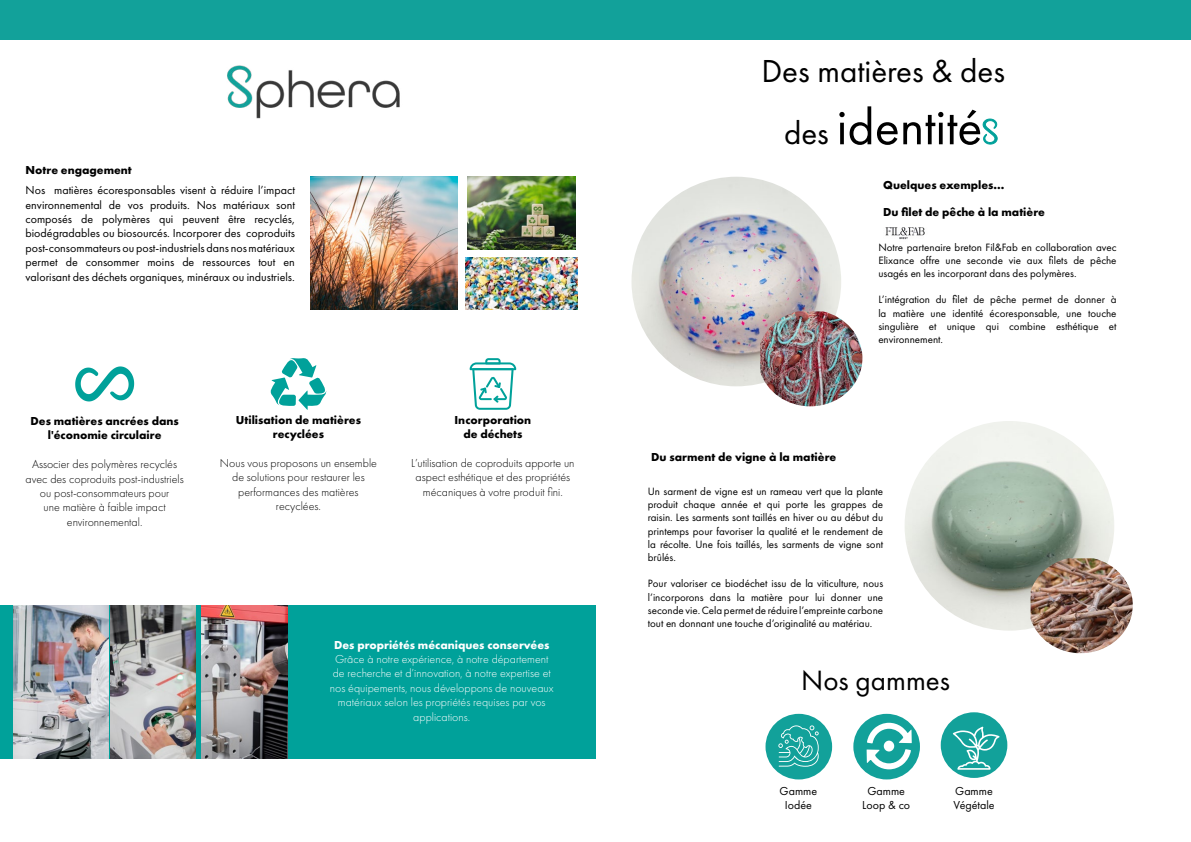
<style>
.page{position:relative;width:1191px;height:842px;background:#fff}
.page>*{position:absolute;margin:0;border:0;box-sizing:border-box;transform-origin:0 0}
.t1{font:52px "Futura PT";color:#000}
.t2{font:33px "Futura PT";color:#000}
.t3{font:29px "Futura PT";color:#000}
.t4{font:12px/14.4px "Futura PT";color:#000;text-align:center}
.t5{font:300 12px/14.4px "Futura PT";color:#000;text-align:center}
.t6{font:700 12px/14.4px "Futura PT";color:#000;text-align:center}
.t7{font:300 12px/14.4px "Futura PT";color:#fff;text-align:center}
.t8{font:700 12px "Futura PT";color:#fff}
.t9{font:11px/13.2px "Futura PT";color:#000;text-align:justify}
.s1{font-size:33px}
</style>
<div class="page">
<div style="left:0;top:606px;width:595px;height:153px;background:#00a19a"></div>
<div style="left:0;top:0;width:1191px;height:40px;background:#12a19a"></div>
<img style="left:227px;top:65px;width:173px;height:54px">
<img style="left:310px;top:177px;width:147px;height:132px">
<img style="left:467px;top:177px;width:108px;height:72px">
<img style="left:465px;top:257px;width:112px;height:52px">
<svg style="left:75px;top:366px;width:60px;height:36px"></svg>
<svg style="left:270px;top:358px;width:56px;height:52px"></svg>
<svg style="left:469px;top:358px;width:47px;height:52px"></svg>
<img style="left:13px;top:606px;width:95px;height:153px">
<img style="left:111px;top:606px;width:85px;height:153px">
<img style="left:202px;top:606px;width:85px;height:153px">
<svg style="left:982px;top:118px;width:16px;height:27px"></svg>
<img style="left:631px;top:177px;width:210px;height:209px;border-radius:105px">
<img style="left:760px;top:311px;width:102px;height:95px">
<img style="left:904px;top:421px;width:210px;height:210px;border-radius:105px">
<img style="left:1030px;top:558px;width:102px;height:95px">
<div style="left:765px;top:714px;width:67px;height:65px;background:#12a19a;border-radius:50%"></div>
<svg style="left:778px;top:725px;width:41px;height:42px"></svg>
<div style="left:940px;top:712px;width:67px;height:66px;background:#12a19a;border-radius:50%"></div>
<svg style="left:953px;top:727px;width:46px;height:43px"></svg>
<div style="left:853px;top:714px;width:67px;height:65px;background:#12a19a;border-radius:50%"></div>
<div style="left:883px;top:741px;width:11px;height:10px;background:#fff;border-radius:50%"></div>
<svg style="left:867px;top:723px;width:44px;height:20px"></svg>
<svg style="left:866px;top:749px;width:45px;height:20px"></svg>
<img style="left:885px;top:227px;width:40px;height:13px">
<p class="t6" style="left:26px;top:163px;width:108px">Notre engagement</p>
<p class="t4" style="left:26px;top:184px;width:271px;text-align:justify">Nos matières écoresponsables visent à réduire l’impact environnemental de vos produits. Nos matériaux sont composés de polymères qui peuvent être recyclés, biodégradables ou biosourcés. Incorporer des coproduits post-consommateurs ou post-industriels dans nos matériaux permet de consommer moins de ressources tout en valorisant des déchets organiques, minéraux ou industriels.</p>
<p class="t6" style="left:31px;top:415px;width:150px">Des matières ancrées dans l'économie circulaire</p>
<p class="t5" style="left:26px;top:458px;width:160px">Associer des polymères recyclés avec des coproduits post-industriels ou post-consommateurs pour<br>une matière à faible impact environnemental.</p>
<p class="t6" style="left:236px;top:413px;width:127px">Utilisation de matières recyclées</p>
<p class="t5" style="left:220px;top:457px;width:159px">Nous vous proposons un ensemble de solutions pour restaurer les performances des matières recyclées.</p>
<p class="t6" style="left:454px;top:413px;width:78px">Incorporation de déchets</p>
<p class="t5" style="left:411px;top:457px;width:165px">L’utilisation de coproduits apporte un aspect esthétique et des propriétés mécaniques à votre produit fini.</p>
<p class="t8" style="left:334px;top:640px;width:217px">Des propriétés mécaniques conservées</p>
<p class="t7" style="left:330px;top:653px;width:225px">Grâce à notre expérience, à notre département de recherche et d’innovation, à notre expertise et nos équipements, nous développons de nouveaux matériaux selon les propriétés requises par vos applications.</p>
<h2 class="t2" style="left:761px;top:57px;width:245px">Des matières &amp; des</h2>
<h1 class="t1" style="left:784px;top:105px;width:200px"><span class="s1">des</span> identité</h1>
<p class="t6" style="left:883px;top:179px;width:123px">Quelques exemples...</p>
<p class="t6" style="left:883px;top:206px;width:163px">Du filet de pêche à la matière</p>
<p class="t9" style="left:878px;top:241px;width:240px">Notre partenaire breton Fil&amp;Fab en collaboration avec Elixance offre une seconde vie aux filets de pêche usagés en les incorporant dans des polymères.</p>
<p class="t9" style="left:878px;top:294px;width:240px">L’intégration du filet de pêche permet de donner à la matière une identité écoresponsable, une touche singulière et unique qui combine esthétique et environnement.</p>
<p class="t6" style="left:651px;top:451px;width:187px">Du sarment de vigne à la matière</p>
<p class="t9" style="left:648px;top:485px;width:237px">Un sarment de vigne est un rameau vert que la plante produit chaque année et qui porte les grappes de raisin. Les sarments sont taillés en hiver ou au début du printemps pour favoriser la qualité et le rendement de la récolte. Une fois taillés, les sarments de vigne sont brûlés.</p>
<p class="t9" style="left:648px;top:578px;width:237px">Pour valoriser ce biodéchet issu de la viticulture, nous l’incorporons dans la matière pour lui donner une seconde vie. Cela permet de réduire l’empreinte carbone tout en donnant une touche d’originalité au matériau.</p>
<h3 class="t3" style="left:801px;top:668px;width:150px">Nos gammes</h3>
<p class="t4" style="left:779px;top:784px;width:39px">Gamme<br>Iodée</p>
<p class="t4" style="left:953px;top:784px;width:43px;text-align:left">Gamme<br>Végétale</p>
<p class="t4" style="left:862px;top:784px;width:49px">Gamme<br>Loop &amp; co</p>
</div>
